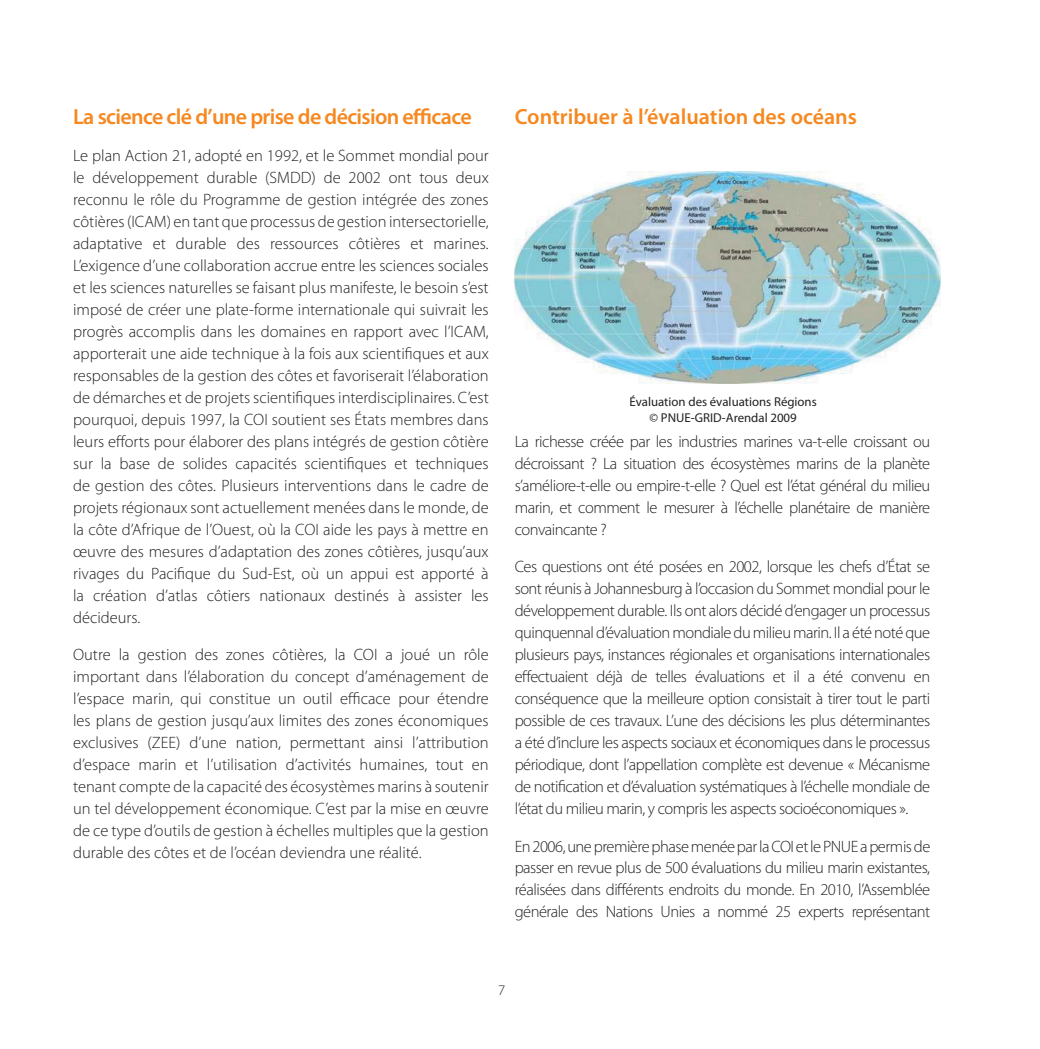
<style>
.page{position:relative;width:1040px;height:1049px;background:#fff}
.page>*{position:absolute;margin:0;border:0;box-sizing:border-box;transform-origin:0 0}
.t1{font:600 22.05px "Myriad Pro";letter-spacing:-.03em;color:#f6881f}
.t2{font:600 22.05px "Myriad Pro";color:#f6881f}
.t3{font:300 16.45px/22.1px "Myriad Pro";letter-spacing:-.03em;color:#231f20;text-align:justify}
.t4{font:300 14.7px "Myriad Pro";color:#231f20}
.t5{font:12.78px/16.4px "Myriad Pro";color:#231f20;text-align:center}
</style>
<div class="page">
<img style="left:514px;top:171px;width:426px;height:213px">
<h1 class="t1" style="left:73px;top:107px;width:400px">La science clé d’une prise de décision efficace</h1>
<p class="t3" style="left:73px;top:144px;width:417px">Le plan Action 21, adopté en 1992, et le Sommet mondial pour le développement durable (SMDD) de 2002 ont tous deux reconnu le rôle du Programme de gestion intégrée des zones côtières (ICAM) en tant que processus de gestion intersectorielle, adaptative et durable des ressources côtières et marines.<br>L’exigence d’une collaboration accrue entre les sciences sociales et les sciences naturelles se faisant plus manifeste, le besoin s’est imposé de créer une plate-forme internationale qui suivrait les progrès accomplis dans les domaines en rapport avec l’ICAM, apporterait une aide technique à la fois aux scientifiques et aux responsables de la gestion des côtes et favoriserait l’élaboration de démarches et de projets scientifiques interdisciplinaires. C’est pourquoi, depuis 1997, la COI soutient ses États membres dans leurs efforts pour élaborer des plans intégrés de gestion côtière sur la base de solides capacités scientifiques et techniques de gestion des côtes. Plusieurs interventions dans le cadre de projets régionaux sont actuellement menées dans le monde, de la côte d’Afrique de l’Ouest, où la COI aide les pays à mettre en œuvre des mesures d’adaptation des zones côtières, jusqu’aux rivages du Pacifique du Sud-Est, où un appui est apporté à la création d’atlas côtiers nationaux destinés à assister les décideurs.</p>
<p class="t3" style="left:73px;top:643px;width:417px">Outre la gestion des zones côtières, la COI a joué un rôle important dans l’élaboration du concept d’aménagement de l’espace marin, qui constitue un outil efficace pour étendre les plans de gestion jusqu’aux limites des zones économiques exclusives (ZEE) d’une nation, permettant ainsi l’attribution d’espace marin et l’utilisation d’activités humaines, tout en tenant compte de la capacité des écosystèmes marins à soutenir un tel développement économique. C’est par la mise en œuvre de ce type d’outils de gestion à échelles multiples que la gestion durable des côtes et de l’océan deviendra une réalité.</p>
<h1 class="t2" style="left:514px;top:107px;width:344px">Contribuer à l’évaluation des océans</h1>
<p class="t5" style="left:629px;top:394px;width:189px">Évaluation des évaluations Régions © PNUE-GRID-Arendal 2009</p>
<p class="t3" style="left:514px;top:430px;width:417px">La richesse créée par les industries marines va-t-elle croissant ou décroissant ? La situation des écosystèmes marins de la planète s’améliore-t-elle ou empire-t-elle ? Quel est l’état général du milieu marin, et comment le mesurer à l’échelle planétaire de manière convaincante ?</p>
<p class="t3" style="left:514px;top:556px;width:417px">Ces questions ont été posées en 2002, lorsque les chefs d’État se sont réunis à Johannesburg à l’occasion du Sommet mondial pour le développement durable. Ils ont alors décidé d’engager un processus quinquennal d’évaluation mondiale du milieu marin. Il a été noté que plusieurs pays, instances régionales et organisations internationales effectuaient déjà de telles évaluations et il a été convenu en conséquence que la meilleure option consistait à tirer tout le parti possible de ces travaux. L’une des décisions les plus déterminantes a été d’inclure les aspects sociaux et économiques dans le processus périodique, dont l’appellation complète est devenue « Mécanisme de notification et d’évaluation systématiques à l’échelle mondiale de l’état du milieu marin, y compris les aspects socioéconomiques ».</p>
<p class="t3" style="left:514px;top:835px;width:417px">En 2006, une première phase menée par la COI et le PNUE a permis de passer en revue plus de 500 évaluations du milieu marin existantes, réalisées dans différents endroits du monde. En 2010, l’Assemblée générale des Nations Unies a nommé 25 experts représentant</p>
<p class="t4" style="left:498px;top:981px;width:9px">7</p>
</div>
